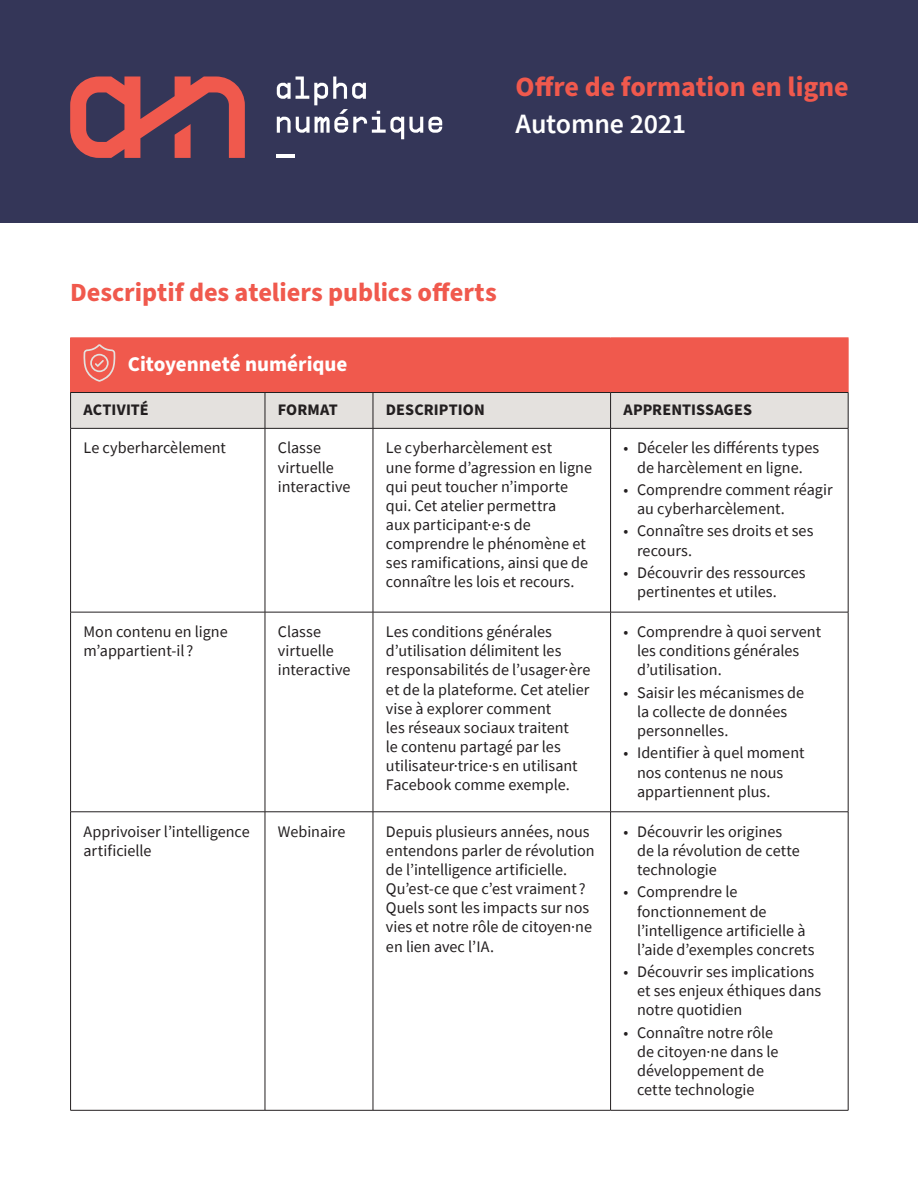
<style>
.page{position:relative;width:918px;height:1188px;background:#fff}
.page>*{position:absolute;margin:0;border:0;box-sizing:border-box;transform-origin:0 0}
.t1{font:700 27.9px "Source Sans Pro";color:#f0594d}
.t2{font:600 27.9px "Source Sans Pro";letter-spacing:-.01em;color:#fff}
.t3{font:700 26.25px "Source Sans Pro";color:#f0594d}
.t4{font:700 21px "Source Sans Pro";color:#fff}
.t5{font:16.2px/19px "Source Sans Pro";color:#231f20}
.t6{font:700 16.2px "Source Sans Pro";letter-spacing:.005em;color:#231f20}
</style>
<div class="page">
<div style="left:71px;top:338px;width:777px;height:55px;background:#f0594d"></div>
<div style="left:71px;top:393px;width:777px;height:35px;background:#e4e1de"></div>
<hr style="left:70px;top:337px;width:195px;height:1px;background:#f0594d">
<hr style="left:70px;top:338px;width:1px;height:54px;background:#f0594d">
<hr style="left:265px;top:337px;width:108px;height:1px;background:#f0594d">
<hr style="left:373px;top:337px;width:238px;height:1px;background:#f0594d">
<hr style="left:611px;top:337px;width:238px;height:1px;background:#f0594d">
<hr style="left:848px;top:338px;width:1px;height:54px;background:#f0594d">
<hr style="left:70px;top:392px;width:195px;height:1px;background:#231f20">
<hr style="left:70px;top:393px;width:1px;height:35px;background:#231f20">
<hr style="left:265px;top:392px;width:108px;height:1px;background:#231f20">
<hr style="left:265px;top:393px;width:1px;height:35px;background:#231f20">
<hr style="left:373px;top:392px;width:238px;height:1px;background:#231f20">
<hr style="left:373px;top:393px;width:1px;height:35px;background:#231f20">
<hr style="left:611px;top:392px;width:237px;height:1px;background:#231f20">
<hr style="left:610px;top:393px;width:1px;height:35px;background:#231f20">
<hr style="left:848px;top:393px;width:1px;height:35px;background:#231f20">
<hr style="left:70px;top:428px;width:195px;height:1px;background:#231f20">
<hr style="left:70px;top:429px;width:1px;height:183px;background:#231f20">
<hr style="left:265px;top:428px;width:108px;height:1px;background:#231f20">
<hr style="left:265px;top:429px;width:1px;height:183px;background:#231f20">
<hr style="left:373px;top:428px;width:238px;height:1px;background:#231f20">
<hr style="left:373px;top:429px;width:1px;height:183px;background:#231f20">
<hr style="left:611px;top:428px;width:237px;height:1px;background:#231f20">
<hr style="left:610px;top:429px;width:1px;height:183px;background:#231f20">
<hr style="left:848px;top:429px;width:1px;height:183px;background:#231f20">
<hr style="left:265px;top:612px;width:1px;height:200px;background:#231f20">
<hr style="left:373px;top:612px;width:1px;height:200px;background:#231f20">
<hr style="left:610px;top:612px;width:1px;height:200px;background:#231f20">
<hr style="left:265px;top:812px;width:1px;height:298px;background:#231f20">
<hr style="left:373px;top:812px;width:1px;height:298px;background:#231f20">
<hr style="left:610px;top:812px;width:1px;height:298px;background:#231f20">
<hr style="left:70px;top:612px;width:195px;height:1px;background:#231f20">
<hr style="left:70px;top:612px;width:1px;height:200px;background:#231f20">
<hr style="left:265px;top:612px;width:108px;height:1px;background:#231f20">
<hr style="left:373px;top:612px;width:238px;height:1px;background:#231f20">
<hr style="left:611px;top:612px;width:237px;height:1px;background:#231f20">
<hr style="left:848px;top:612px;width:1px;height:200px;background:#231f20">
<hr style="left:70px;top:812px;width:195px;height:1px;background:#231f20">
<hr style="left:70px;top:812px;width:1px;height:298px;background:#231f20">
<hr style="left:265px;top:812px;width:108px;height:1px;background:#231f20">
<hr style="left:373px;top:812px;width:238px;height:1px;background:#231f20">
<hr style="left:611px;top:812px;width:237px;height:1px;background:#231f20">
<hr style="left:848px;top:812px;width:1px;height:298px;background:#231f20">
<hr style="left:70px;top:1110px;width:195px;height:1px;background:#231f20">
<hr style="left:265px;top:1110px;width:108px;height:1px;background:#231f20">
<hr style="left:373px;top:1110px;width:238px;height:1px;background:#231f20">
<hr style="left:611px;top:1110px;width:237px;height:1px;background:#231f20">
<svg style="left:83px;top:344px;width:32px;height:38px"></svg>
<div style="left:0;top:0;width:918px;height:222px;background:#343658"></div>
<svg style="left:277px;top:77px;width:165px;height:62px"></svg>
<hr style="left:277px;top:155px;width:18px;height:3px;background:#fff">
<svg style="left:70px;top:76px;width:175px;height:82px"></svg>
<h1 class="t1" style="left:516px;top:68px;width:335px">Offre de formation en ligne</h1>
<h1 class="t2" style="left:516px;top:105px;width:172px">Automne 2021</h1>
<h2 class="t3" style="left:70px;top:275px;width:428px">Descriptif des ateliers publics offerts</h2>
<p class="t4" style="left:128px;top:350px;width:221px">Citoyenneté numérique</p>
<p class="t6" style="left:84px;top:399px;width:67px">ACTIVITÉ</p>
<p class="t6" style="left:278px;top:399px;width:61px">FORMAT</p>
<p class="t6" style="left:386px;top:399px;width:100px">DESCRIPTION</p>
<p class="t6" style="left:624px;top:399px;width:130px">APPRENTISSAGES</p>
<p class="t5" style="left:84px;top:438px;width:144px">Le cyberharcèlement</p>
<p class="t5" style="left:278px;top:438px;width:74px">Classe virtuelle interactive</p>
<p class="t5" style="left:386px;top:438px;width:208px">Le cyberharcèlement est<br>une forme d’agression en ligne qui peut toucher n’importe qui. Cet atelier permettra<br>aux participant·e·s de comprendre le phénomène et ses ramifications, ainsi que de connaître les lois et recours.</p>
<p class="t5" style="left:624px;top:438px;width:197px;text-align:center">• Déceler les différents types de harcèlement en ligne.</p>
<p class="t5" style="left:637px;top:480px;width:197px;text-indent:-13px">• Comprendre comment réagir au cyberharcèlement.</p>
<p class="t5" style="left:637px;top:521px;width:178px;text-indent:-13px">• Connaître ses droits et ses recours.</p>
<p class="t5" style="left:637px;top:563px;width:170px;text-indent:-13px">• Découvrir des ressources pertinentes et utiles.</p>
<p class="t5" style="left:84px;top:622px;width:146px">Mon contenu en ligne m’appartient-il ?</p>
<p class="t5" style="left:278px;top:622px;width:74px">Classe virtuelle interactive</p>
<p class="t5" style="left:386px;top:622px;width:206px">Les conditions générales d’utilisation délimitent les responsabilités de l’usager·ère et de la plateforme. Cet atelier vise à explorer comment<br>les réseaux sociaux traitent<br>le contenu partagé par les utilisateur·trice·s en utilisant<br>Facebook comme exemple.</p>
<p class="t5" style="left:637px;top:622px;width:186px;text-indent:-13px">• Comprendre à quoi servent les conditions générales d’utilisation.</p>
<p class="t5" style="left:637px;top:683px;width:169px;text-indent:-13px">• Saisir les mécanismes de la collecte de données personnelles.</p>
<p class="t5" style="left:637px;top:743px;width:169px;text-indent:-13px">• Identifier à quel moment nos contenus ne nous appartiennent plus.</p>
<p class="t5" style="left:84px;top:822px;width:168px">Apprivoiser l’intelligence artificielle</p>
<p class="t5" style="left:278px;top:822px;width:69px">Webinaire</p>
<p class="t5" style="left:386px;top:822px;width:210px">Depuis plusieurs années, nous entendons parler de révolution de l’intelligence artificielle.<br>Qu’est-ce que c’est vraiment ?<br>Quels sont les impacts sur nos vies et notre rôle de citoyen·ne en lien avec l’IA.</p>
<p class="t5" style="left:637px;top:822px;width:164px;text-indent:-13px">• Découvrir les origines de la révolution de cette technologie</p>
<p class="t5" style="left:637px;top:882px;width:179px;text-indent:-13px">• Comprendre le fonctionnement de l’intelligence artificielle à l’aide d’exemples concrets</p>
<p class="t5" style="left:637px;top:962px;width:186px;text-indent:-13px">• Découvrir ses implications et ses enjeux éthiques dans notre quotidien</p>
<p class="t5" style="left:637px;top:1023px;width:143px;text-indent:-13px">• Connaître notre rôle de citoyen·ne dans le développement de cette technologie</p>
</div>
